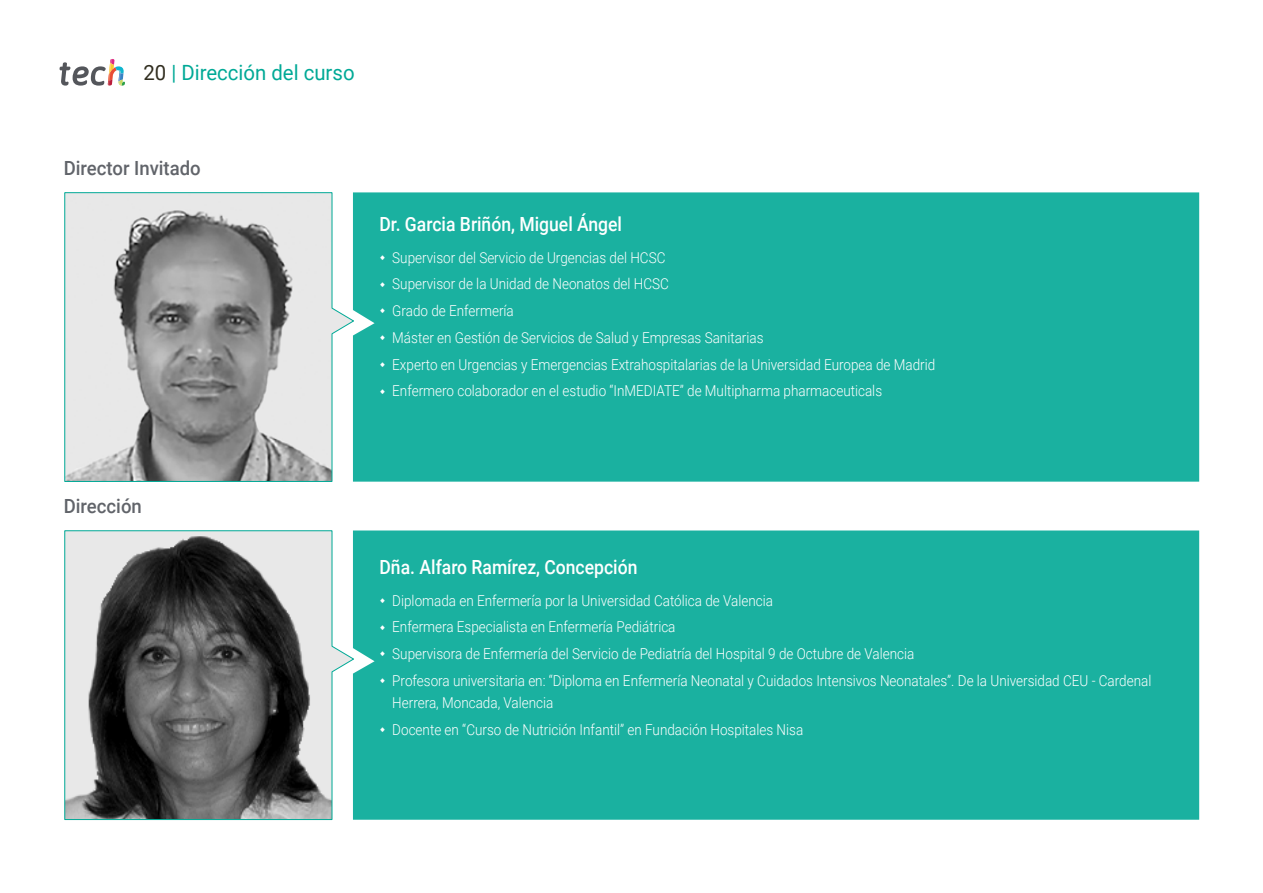
<style>
.page{position:relative;width:1263px;height:893px;background:#fff}
.page>*{position:absolute;margin:0;border:0;box-sizing:border-box;transform-origin:0 0}
.t1{font:21px "Roboto";color:#00a996}
.t2{font:500 19.5px "Roboto";color:#fff;scale:.9 1}
.t3{font:500 19.5px "Roboto";color:#61646a;scale:.95 1}
.t4{font:300 15px/26.7px "Roboto";color:#fff;scale:.9 1}
.s1{color:#312e20}
</style>
<div class="page">
<div style="left:354px;top:192px;width:845px;height:290px;background:#1ab1a0"></div>
<div style="left:354px;top:530px;width:845px;height:290px;background:#1ab1a0"></div>
<svg style="left:64px;top:192px;width:290px;height:290px;background:#b6b9b9"></svg>
<svg style="left:64px;top:530px;width:290px;height:290px;background:#7b7e7d"></svg>
<svg style="left:60px;top:59px;width:65px;height:27px"></svg>
<svg style="left:380px;top:255px;width:5px;height:5px"></svg>
<svg style="left:380px;top:282px;width:5px;height:5px"></svg>
<svg style="left:380px;top:308px;width:5px;height:5px"></svg>
<svg style="left:380px;top:335px;width:5px;height:5px"></svg>
<svg style="left:380px;top:362px;width:5px;height:5px"></svg>
<svg style="left:380px;top:389px;width:5px;height:5px"></svg>
<svg style="left:380px;top:598px;width:5px;height:5px"></svg>
<svg style="left:380px;top:625px;width:5px;height:5px"></svg>
<svg style="left:380px;top:652px;width:5px;height:5px"></svg>
<svg style="left:380px;top:678px;width:5px;height:5px"></svg>
<svg style="left:380px;top:728px;width:5px;height:5px"></svg>
<h1 class="t1" style="left:144px;top:57px;width:213px"><span class="s1">20</span> | Dirección del curso</h1>
<h2 class="t3" style="left:64px;top:155px;width:146px">Director Invitado</h2>
<h2 class="t2" style="left:379px;top:210px;width:271px">Dr. Garcia Briñón, Miguel Ángel</h2>
<p class="t4" style="left:392px;top:243px;width:605px">Supervisor del Servicio de Urgencias del HCSC<br>Supervisor de la Unidad de Neonatos del HCSC<br>Grado de Enfermería<br>Máster en Gestión de Servicios de Salud y Empresas Sanitarias<br>Experto en Urgencias y Emergencias Extrahospitalarias de la Universidad Europea de Madrid Enfermero colaborador en el estudio “InMEDIATE” de Multipharma pharmaceuticals</p>
<h2 class="t3" style="left:64px;top:493px;width:84px">Dirección</h2>
<h2 class="t2" style="left:379px;top:553px;width:288px">Dña. Alfaro Ramírez, Concepción</h2>
<p class="t4" style="left:392px;top:586px;width:845px">Diplomada en Enfermería por la Universidad Católica de Valencia<br>Enfermera Especialista en Enfermería Pediátrica<br>Supervisora de Enfermería del Servicio de Pediatría del Hospital 9 de Octubre de Valencia<br>Profesora universitaria en: “Diploma en Enfermería Neonatal y Cuidados Intensivos Neonatales”. De la Universidad CEU - Cardenal</p>
<p class="t4" style="left:392px;top:689px;width:458px">Herrera, Moncada, Valencia<br>Docente en “Curso de Nutrición Infantil” en Fundación Hospitales Nisa</p>
</div>
